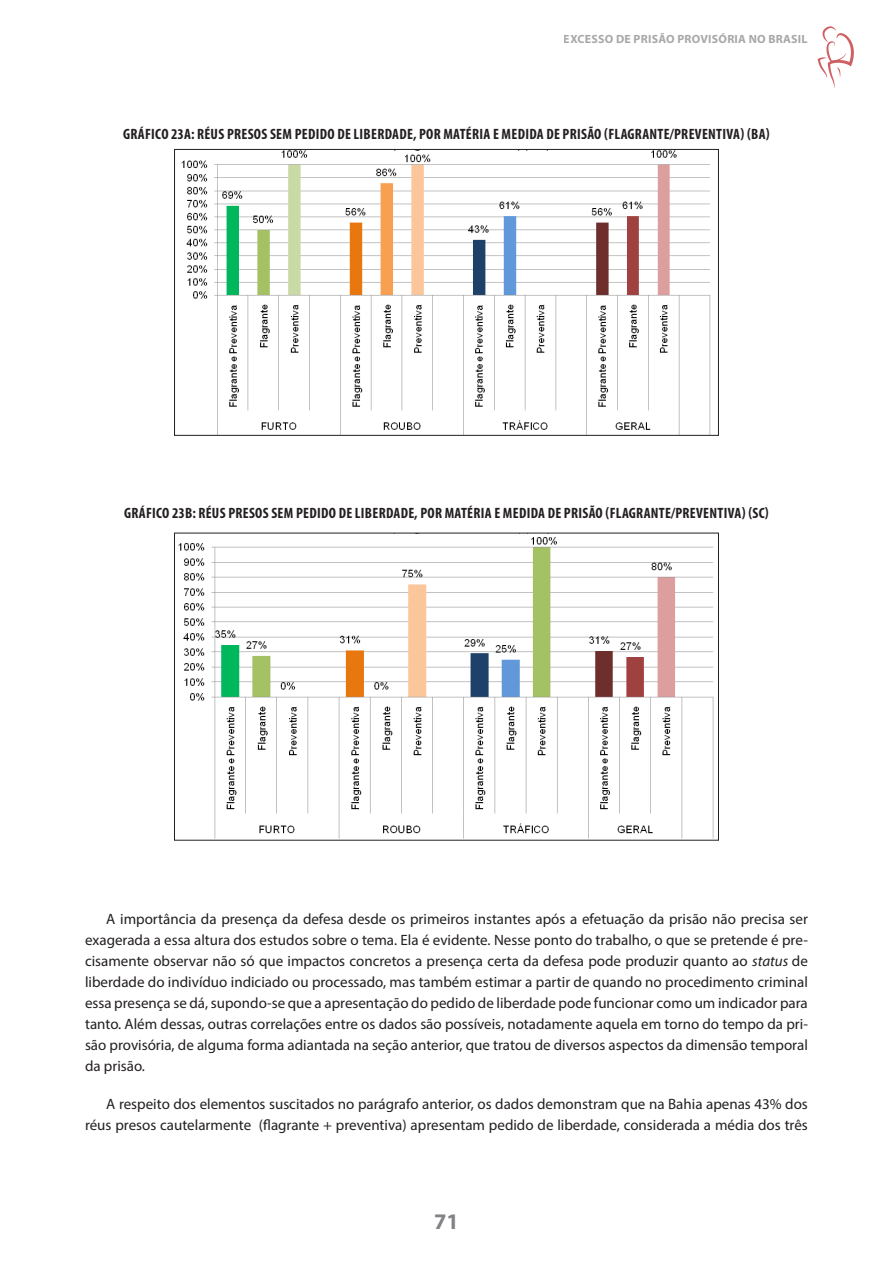
<style>
.page{position:relative;width:893px;height:1263px;background:#fff}
.page>*{position:absolute;margin:0;border:0;box-sizing:border-box;transform-origin:0 0}
.t1{font:700 22.35px "Myriad Pro";color:#808285}
.t2{font:15px/21px "Myriad Pro";color:#231f20;text-align:justify}
.t3{font:700 condensed 15px "Myriad Pro";letter-spacing:.02em;color:#231f20}
.t4{font:700 11.85px "Myriad Pro";letter-spacing:.02em;color:#808285}
.s1{font-style:italic}
</style>
<div class="page">
<svg style="left:818px;top:26px;width:36px;height:62px"></svg>
<img style="left:181px;top:151px;width:530px;height:283px">
<div style="left:174px;top:149px;width:545px;height:287px;border:1px solid #231f20"></div>
<img style="left:178px;top:537px;width:536px;height:301px">
<div style="left:174px;top:533px;width:545px;height:307px;border:1px solid #231f20"></div>
<p class="t4" style="left:564px;top:31px;width:245px">EXCESSO DE PRISÃO PROVISÓRIA NO BRASIL</p>
<p class="t3" style="left:123px;top:124px;width:648px">GRÁFICO 23A: RÉUS PRESOS SEM PEDIDO DE LIBERDADE, POR MATÉRIA E MEDIDA DE PRISÃO (FLAGRANTE/PREVENTIVA) (BA)</p>
<p class="t3" style="left:124px;top:504px;width:646px">GRÁFICO 23B: RÉUS PRESOS SEM PEDIDO DE LIBERDADE, POR MATÉRIA E MEDIDA DE PRISÃO (FLAGRANTE/PREVENTIVA) (SC)</p>
<p class="t2" style="left:85px;top:908px;width:724px;text-indent:21px">A importância da presença da defesa desde os primeiros instantes após a efetuação da prisão não precisa ser exagerada a essa altura dos estudos sobre o tema. Ela é evidente. Nesse ponto do trabalho, o que se pretende é pre&shy;cisamente observar não só que impactos concretos a presença certa da defesa pode produzir quanto ao <span class="s1">status</span> de liberdade do indivíduo indiciado ou processado, mas também estimar a partir de quando no procedimento criminal essa presença se dá, supondo-se que a apresentação do pedido de liberdade pode funcionar como um indicador para tanto. Além dessas, outras correlações entre os dados são possíveis, notadamente aquela em torno do tempo da pri&shy;são provisória, de alguma forma adiantada na seção anterior, que tratou de diversos aspectos da dimensão temporal da prisão.</p>
<p class="t2" style="left:85px;top:1093px;width:724px;text-align:right">A respeito dos elementos suscitados no parágrafo anterior, os dados demonstram que na Bahia apenas 43% dos réus presos cautelarmente (flagrante + preventiva) apresentam pedido de liberdade, considerada a média dos três</p>
<h1 class="t1" style="left:434px;top:1206px;width:26px">71</h1>
</div>
